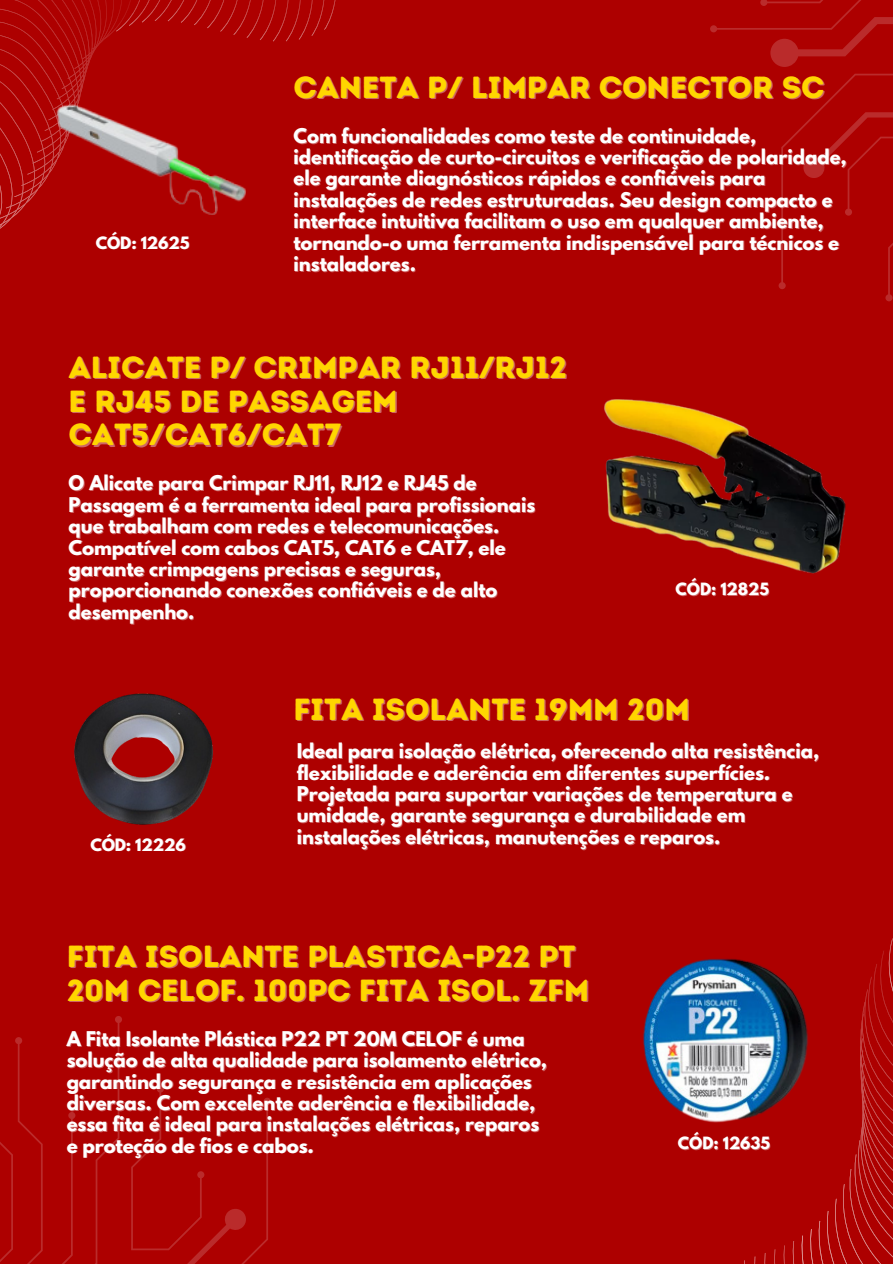
<style>
.page{position:relative;width:893px;height:1264px;background:#fff}
.page>*{position:absolute;margin:0;border:0;box-sizing:border-box;transform-origin:0 0}
.t1{font:30.6px/33.8px "Intro Rust Base";color:#ffd600}
.t2{font:700 18px/21.3px "League Spartan";color:#fff}
.t3{font:700 15px "League Spartan";color:#fff}
</style>
<div class="page">
<div style="left:0;top:0;width:892px;height:1263px;background:#ad0000"></div>
<svg style="left:0;top:1016px;width:271px;height:247px"></svg>
<svg style="left:710px;top:0;width:182px;height:302px"></svg>
<svg style="left:0;top:0;width:336px;height:229px"></svg>
<svg style="left:744px;top:940px;width:148px;height:323px"></svg>
<img style="left:604px;top:399px;width:242px;height:175px">
<img style="left:30px;top:38px;width:225px;height:191px">
<img style="left:74px;top:693px;width:139px;height:132px">
<img style="left:643px;top:940px;width:191px;height:192px">
<p class="t3" style="left:96px;top:235px;width:95px">CÓD: 12625</p>
<h1 class="t1" style="left:293px;top:70px;width:532px">CANETA P/ LIMPAR CONECTOR SC</h1>
<p class="t2" style="left:293px;top:127px;width:464px">Com funcionalidades como teste de continuidade,</p>
<h2 class="t2" style="left:293px;top:148px;width:554px">identificação de curto-circuitos e verificação de polaridade,</h2>
<p class="t2" style="left:293px;top:170px;width:473px">ele garante diagnósticos rápidos e confiáveis para</p>
<p class="t2" style="left:293px;top:191px;width:540px">instalações de redes estruturadas. Seu design compacto e</p>
<h1 class="t2" style="left:293px;top:213px;width:531px">interface intuitiva facilitam o uso em qualquer ambiente,</h1>
<h2 class="t2" style="left:293px;top:234px;width:547px">tornando-o uma ferramenta indispensável para técnicos e</h2>
<p class="t2" style="left:293px;top:255px;width:124px">instaladores.</p>
<p class="t1" style="left:69px;top:350px;width:500px">ALICATE P/ CRIMPAR RJ11/RJ12</p>
<p class="t1" style="left:69px;top:384px;width:331px">E RJ45 DE PASSAGEM</p>
<p class="t1" style="left:69px;top:418px;width:274px">CAT5/CAT6/CAT7</p>
<p class="t2" style="left:69px;top:475px;width:409px">O Alicate para Crimpar RJ11, RJ12 e RJ45 de</p>
<p class="t2" style="left:69px;top:496px;width:468px">Passagem é a ferramenta ideal para profissionais</p>
<p class="t2" style="left:69px;top:517px;width:432px">que trabalham com redes e telecomunicações.</p>
<p class="t2" style="left:69px;top:539px;width:438px">Compatível com cabos CAT5, CAT6 e CAT7, ele</p>
<p class="t2" style="left:69px;top:560px;width:374px">garante crimpagens precisas e seguras,</p>
<p class="t2" style="left:69px;top:581px;width:430px">proporcionando conexões confiáveis e de alto</p>
<p class="t2" style="left:69px;top:603px;width:127px">desempenho.</p>
<h1 class="t3" style="left:675px;top:582px;width:95px">CÓD: 12825</h1>
<h2 class="t3" style="left:90px;top:837px;width:97px">CÓD: 12226</h2>
<p class="t1" style="left:293px;top:692px;width:398px">FITA ISOLANTE 19MM 20M</p>
<p class="t2" style="left:297px;top:742px;width:524px">Ideal para isolação elétrica, oferecendo alta resistência,</p>
<p class="t2" style="left:297px;top:764px;width:475px">flexibilidade e aderência em diferentes superfícies.</p>
<p class="t2" style="left:297px;top:785px;width:497px">Projetada para suportar variações de temperatura e</p>
<h1 class="t2" style="left:297px;top:806px;width:450px">umidade, garante segurança e durabilidade em</h1>
<h2 class="t2" style="left:297px;top:828px;width:425px">instalações elétricas, manutenções e reparos.</h2>
<p class="t1" style="left:67px;top:939px;width:524px">FITA ISOLANTE PLASTICA-P22 PT<br>20M CELOF. 100PC FITA ISOL. ZFM</p>
<p class="t2" style="left:67px;top:1030px;width:482px">A Fita Isolante Plástica P22 PT 20M CELOF é uma solução de alta qualidade para isolamento elétrico, garantindo segurança e resistência em aplicações diversas. Com excelente aderência e flexibilidade, essa fita é ideal para instalações elétricas, reparos e proteção de fios e cabos.</p>
<p class="t3" style="left:678px;top:1135px;width:94px">CÓD: 12635</p>
</div>
